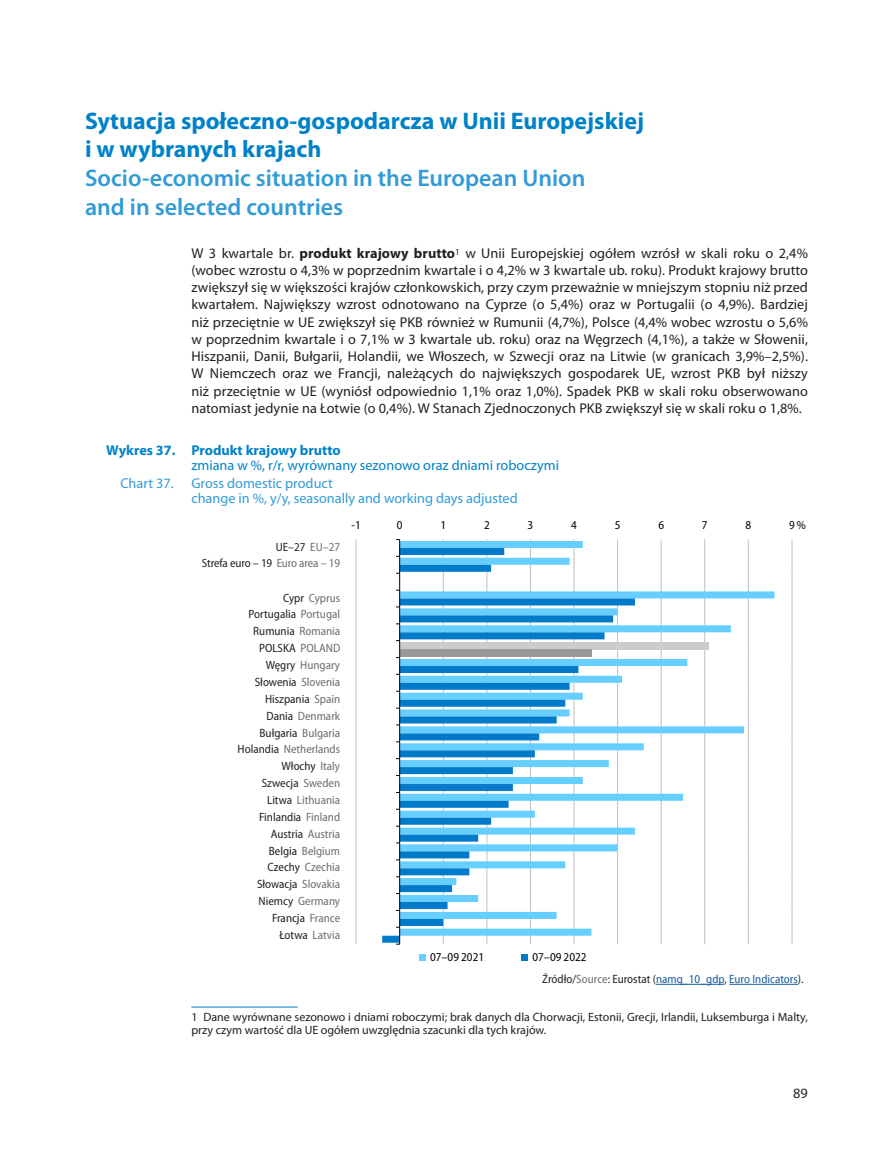
<style>
.page{position:relative;width:893px;height:1149px;background:#fff}
.page>*{position:absolute;margin:0;border:0;box-sizing:border-box;transform-origin:0 0}
._2-pl_tytuł_rozdział{font:700 24px/28.8px "Myriad Pro";color:#0082c8}
.t1{font:600 24px/28.8px "Myriad Pro";color:#329bd5}
._1-tekst{font:14.25px/17.2px "Myriad Pro";letter-spacing:.005em;color:#231f20;text-align:justify}
._3-pl_tytuł_tabl_wyk{font:14.25px/15px "Myriad Pro";color:#0082c8}
._3-pl_tytuł_tabl_wyk-2{font:14.25px/15px "Myriad Pro";color:#329bd5}
.t2{font:semi-condensed 12px/16.8px "Myriad Pro";color:#000;text-align:right}
._4-tablica_dane{font:semi-condensed 12px "Myriad Pro";color:#231f20}
.t3{font:12px/13.5px "Myriad Pro";color:#231f20}
._4-tablica_dane-2{font:semi-condensed 12px "Myriad Pro";color:#6c6d70}
._4-pl_tablica{font:semi-condensed 12px "Myriad Pro";color:#175d9e}
._4-pl_tablica-2{font:semi-condensed 12px "Myriad Pro";color:#231f20}
.s1{font-weight:700}
.s2{color:#6c6d70}
.s3{color:#231f20}
</style>
<div class="page">
<hr style="left:191px;top:1006px;width:107px;height:1px;background:#0082c8">
<svg style="left:356px;top:539px;width:1px;height:404px"></svg>
<svg style="left:792px;top:539px;width:1px;height:404px"></svg>
<svg style="left:400px;top:541px;width:374px;height:394px"></svg>
<svg style="left:382px;top:548px;width:253px;height:394px"></svg>
<hr style="left:399px;top:539px;width:1px;height:404px;background:#000">
<svg style="left:419px;top:954px;width:6px;height:6px"></svg>
<div style="left:521px;top:954px;width:7px;height:6px;background:#007ac9"></div>
<hr style="left:656px;top:983px;width:68px;height:1px;background:#175d9e">
<hr style="left:729px;top:983px;width:69px;height:1px;background:#175d9e">
<p class="_2-pl_tytuł_rozdział" style="left:85px;top:106px;width:561px">Sytuacja społeczno-gospodarcza w Unii Europejskiej i w wybranych krajach</p>
<h1 class="t1" style="left:85px;top:164px;width:502px">Socio-economic situation in the European Union and in selected countries</h1>
<p class="_1-tekst" style="left:191px;top:244px;width:618px">W 3 kwartale br. <span class="s1">produkt krajowy brutto</span><sup>1</sup> w Unii Europejskiej ogółem wzrósł w skali roku o 2,4% (wobec wzrostu o 4,3% w poprzednim kwartale i o 4,2% w 3 kwartale ub. roku). Produkt krajowy brutto zwiększył się w większości krajów członkowskich, przy czym przeważnie w mniejszym stopniu niż przed kwartałem. Największy wzrost odnotowano na Cyprze (o 5,4%) oraz w Portugalii (o 4,9%). Bardziej niż przeciętnie w UE zwiększył się PKB również w Rumunii (4,7%), Polsce (4,4% wobec wzrostu o 5,6% w poprzednim kwartale i o 7,1% w 3 kwartale ub. roku) oraz na Węgrzech (4,1%), a także w Słowenii, Hiszpanii, Danii, Bułgarii, Holandii, we Włoszech, w Szwecji oraz na Litwie (w granicach 3,9%–2,5%).<br>W Niemczech oraz we Francji, należących do największych gospodarek UE, wzrost PKB był niższy niż przeciętnie w UE (wyniósł odpowiednio 1,1% oraz 1,0%). Spadek PKB w skali roku obserwowano natomiast jedynie na Łotwie (o 0,4%). W Stanach Zjednoczonych PKB zwiększył się w skali roku o 1,8%.</p>
<p class="_3-pl_tytuł_tabl_wyk" style="left:191px;top:443px;width:369px;text-indent:-85px"><span class="s1">Wykres 37. Produkt krajowy brutto<br></span>zmiana w %, r/r, wyrównany sezonowo oraz dniami roboczymi</p>
<p class="_3-pl_tytuł_tabl_wyk-2" style="left:191px;top:476px;width:328px;text-indent:-71px">Chart 37. Gross domestic product<br>change in %, y/y, seasonally and working days adjusted</p>
<p class="_4-tablica_dane" style="left:276px;top:540px;width:66px">UE–27 <span class="s2">EU–27</span></p>
<p class="_4-tablica_dane" style="left:202px;top:556px;width:140px">Strefa euro – 19 <span class="s2">Euro area – 19</span></p>
<p class="_4-tablica_dane-2" style="left:283px;top:591px;width:59px"><span class="s3">Cypr</span> Cyprus</p>
<p class="_4-tablica_dane" style="left:249px;top:607px;width:93px">Portugalia <span class="s2">Portugal</span></p>
<p class="_4-tablica_dane" style="left:253px;top:624px;width:88px">Rumunia <span class="s2">Romania</span></p>
<p class="_4-tablica_dane" style="left:259px;top:641px;width:83px">POLSKA <span class="s2">POLAND</span></p>
<p class="_4-tablica_dane-2" style="left:266px;top:658px;width:76px"><span class="s3">Węgry</span> Hungary</p>
<p class="_4-pl_tablica-2" style="left:255px;top:675px;width:87px">Słowenia <span class="s2">Slovenia</span></p>
<p class="_4-tablica_dane" style="left:265px;top:692px;width:77px">Hiszpania <span class="s2">Spain</span></p>
<p class="_4-tablica_dane-2" style="left:266px;top:709px;width:75px"><span class="s3">Dania</span> Denmark</p>
<p class="_4-tablica_dane" style="left:260px;top:725px;width:82px">Bułgaria <span class="s2">Bulgaria</span></p>
<p class="_4-tablica_dane-2" style="left:238px;top:742px;width:104px"><span class="s3">Holandia</span> Netherlands</p>
<p class="_4-tablica_dane" style="left:282px;top:759px;width:60px">Włochy <span class="s2">Italy</span></p>
<p class="_4-tablica_dane" style="left:262px;top:776px;width:80px">Szwecja <span class="s2">Sweden</span></p>
<p class="_4-tablica_dane-2" style="left:267px;top:793px;width:75px"><span class="s3">Litwa</span> Lithuania</p>
<p class="_4-tablica_dane" style="left:259px;top:810px;width:82px">Finlandia <span class="s2">Finland</span></p>
<p class="_4-tablica_dane" style="left:271px;top:827px;width:71px">Austria <span class="s2">Austria</span></p>
<p class="_4-tablica_dane-2" style="left:269px;top:843px;width:73px"><span class="s3">Belgia</span> Belgium</p>
<p class="_4-tablica_dane-2" style="left:268px;top:860px;width:74px"><span class="s3">Czechy</span> Czechia</p>
<p class="_4-tablica_dane" style="left:257px;top:877px;width:85px">Słowacja <span class="s2">Slovakia</span></p>
<p class="_4-tablica_dane-2" style="left:259px;top:894px;width:83px"><span class="s3">Niemcy</span> Germany</p>
<p class="_4-tablica_dane" style="left:272px;top:911px;width:70px">Francja <span class="s2">France</span></p>
<p class="_4-tablica_dane-2" style="left:279px;top:928px;width:62px"><span class="s3">Łotwa</span> Latvia</p>
<p class="_4-pl_tablica" style="left:542px;top:972px;width:263px"><span class="s3">Źródło/</span><span class="s2">Source</span><span class="s3">: Eurostat (</span>namq_10_gdp<span class="s3">,</span> Euro Indicators<span class="s3">).</span></p>
<p class="t2" style="left:351px;top:516px;width:11px">-1</p>
<p class="t2" style="left:397px;top:516px;width:7px">0</p>
<p class="t2" style="left:440px;top:516px;width:7px">1</p>
<p class="t2" style="left:484px;top:516px;width:7px">2</p>
<p class="t2" style="left:528px;top:516px;width:7px">3</p>
<p class="t2" style="left:571px;top:516px;width:7px">4</p>
<p class="t2" style="left:615px;top:516px;width:7px">5</p>
<p class="t2" style="left:658px;top:516px;width:7px">6</p>
<p class="t2" style="left:702px;top:516px;width:7px">7</p>
<p class="t2" style="left:745px;top:516px;width:7px">8</p>
<p class="t2" style="left:789px;top:516px;width:18px">9%</p>
<p class="t2" style="left:194px;top:539px;width:145px">EU–27<br>Strefa euro – 19 Euro area – 19</p>
<p class="t2" style="left:296px;top:589px;width:42px;text-align:justify;text-indent:-15px">C p Cyprus Portugal Romania POLAND Hungary</p>
<p class="t2" style="left:259px;top:673px;width:10px">ło</p>
<p class="t2" style="left:280px;top:673px;width:58px">Slovenia<br>Spain<br>Denmark<br>Bulgaria<br>Netherlands<br>Italy<br>Sweden<br>Lithuania</p>
<p class="t2" style="left:258px;top:808px;width:7px">F</p>
<p class="t2" style="left:299px;top:808px;width:40px;text-align:center">Finland<br>Austria<br>Belgium</p>
<p class="t2" style="left:266px;top:859px;width:8px">C</p>
<p class="t2" style="left:301px;top:859px;width:37px">Czechia</p>
<p class="t2" style="left:299px;top:876px;width:39px">Slovakia</p>
<p class="t2" style="left:255px;top:892px;width:81px">Niemcy Germany</p>
<p class="t2" style="left:270px;top:909px;width:7px">F</p>
<p class="t2" style="left:306px;top:909px;width:32px;text-align:left">France<br>Latvia</p>
<p class="t2" style="left:430px;top:948px;width:56px">07–09 2021</p>
<p class="t2" style="left:532px;top:948px;width:56px">07–09 2022</p>
<p class="t3" style="left:191px;top:1009px;width:618px">1 Dane wyrównane sezonowo i dniami roboczymi; brak danych dla Chorwacji, Estonii, Grecji, Irlandii, Luksemburga i Malty, przy czym wartość dla UE ogółem uwzględnia szacunki dla tych krajów.</p>
<p class="_1-tekst" style="left:793px;top:1084px;width:16px">89</p>
</div>
